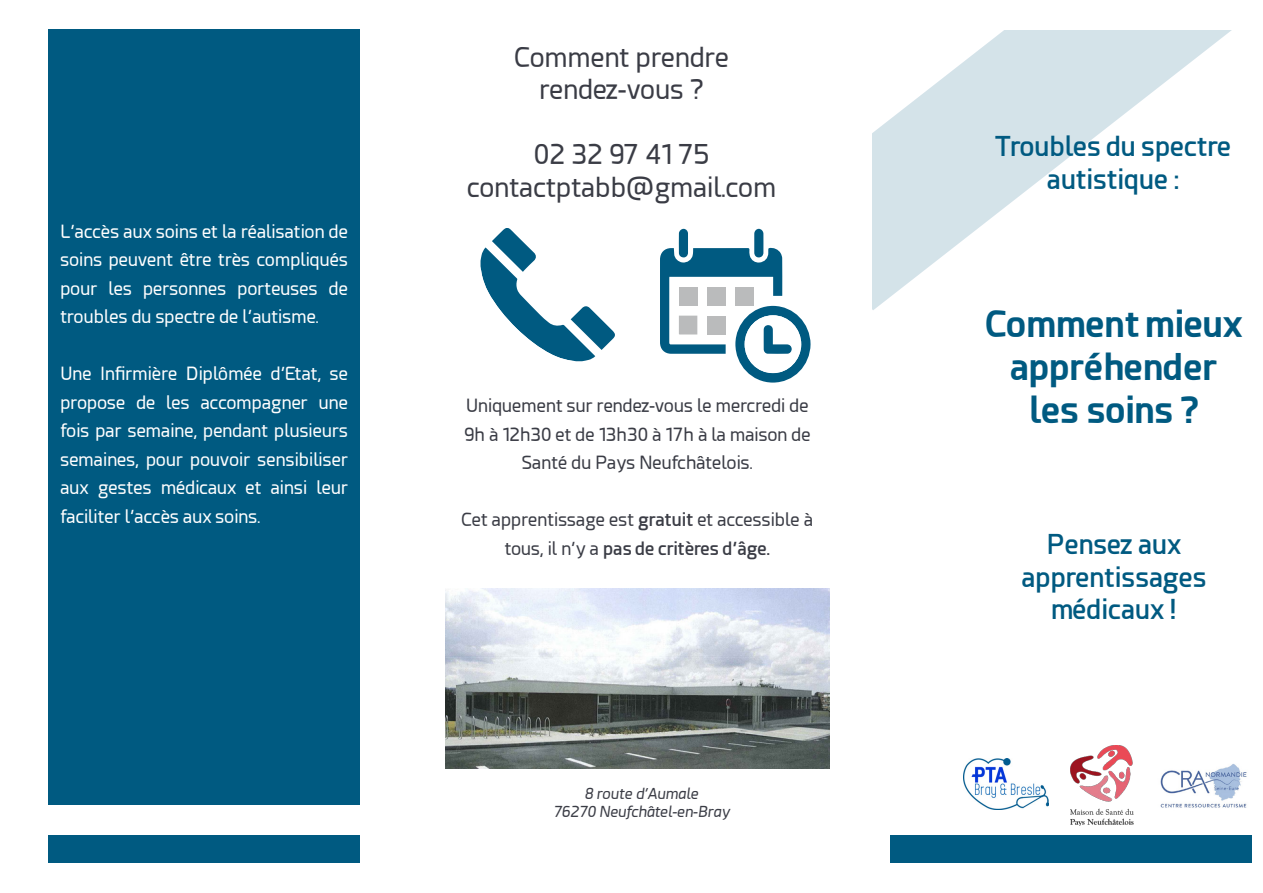
<style>
.page{position:relative;width:1263px;height:893px;background:#fff}
.page>*{position:absolute;margin:0;border:0;box-sizing:border-box;transform-origin:0 0}
.t1{font:700 36px/43.2px "Esphimere";color:#005a81;text-align:center}
.t2{font:600 27px/32.4px "Esphimere";color:#005a81;text-align:center}
.t3{font:27px/32.4px "Esphimere";color:#3a3c45;text-align:center}
.t4{font:18px/28.5px "Esphimere";color:#fff;text-align:justify}
.t5{font:18px/28.5px "Esphimere";color:#3a3c45;text-align:center}
.t6{font:italic 15px/18px "Esphimere";color:#3a3c45;text-align:center}
.s1{font-weight:600}
</style>
<div class="page">
<svg style="left:872px;top:30px;width:360px;height:280px"></svg>
<div style="left:890px;top:836px;width:361px;height:27px;background:#005a81"></div>
<img style="left:963px;top:759px;width:85px;height:51px">
<img style="left:1160px;top:764px;width:87px;height:44px">
<svg style="left:480px;top:228px;width:135px;height:133px"></svg>
<svg style="left:660px;top:228px;width:151px;height:155px"></svg>
<img style="left:446px;top:589px;width:383px;height:179px">
<div style="left:48px;top:836px;width:312px;height:27px;background:#005a81"></div>
<div style="left:48px;top:30px;width:312px;height:775px;background:#005a81"></div>
<img style="left:1070px;top:745px;width:63px;height:81px">
<p class="t4" style="left:60px;top:217px;width:289px">L’accès aux soins et la réalisation de soins peuvent être très compliqués pour les personnes porteuses de troubles du spectre de l’autisme.</p>
<p class="t4" style="left:60px;top:360px;width:289px">Une Infirmière Diplômée d’Etat, se propose de les accompagner une fois par semaine, pendant plusieurs semaines, pour pouvoir sensibiliser aux gestes médicaux et ainsi leur faciliter l’accès aux soins.</p>
<h2 class="t3" style="left:514px;top:42px;width:216px">Comment prendre rendez-vous ?</h2>
<h2 class="t3" style="left:467px;top:139px;width:311px">02 32 97 41 75 contactptabb@gmail.com</h2>
<p class="t5" style="left:464px;top:392px;width:348px">Uniquement sur rendez-vous le mercredi de<br>9h à 12h30 et de 13h30 à 17h à la maison de<br>Santé du Pays Neufchâtelois.</p>
<p class="t5" style="left:462px;top:506px;width:353px">Cet apprentissage est <span class="s1">gratuit</span> et accessible à tous, il n’y a <span class="s1">pas de critères d’âge.</span></p>
<p class="t6" style="left:553px;top:785px;width:178px">8 route d’Aumale<br>76270 Neufchâtel-en-Bray</p>
<h2 class="t2" style="left:995px;top:130px;width:238px">Troubles du spectre autistique :</h2>
<h1 class="t1" style="left:985px;top:302px;width:259px">Comment mieux appréhender les soins ?</h1>
<h2 class="t2" style="left:1021px;top:528px;width:187px">Pensez aux apprentissages médicaux !</h2>
</div>
